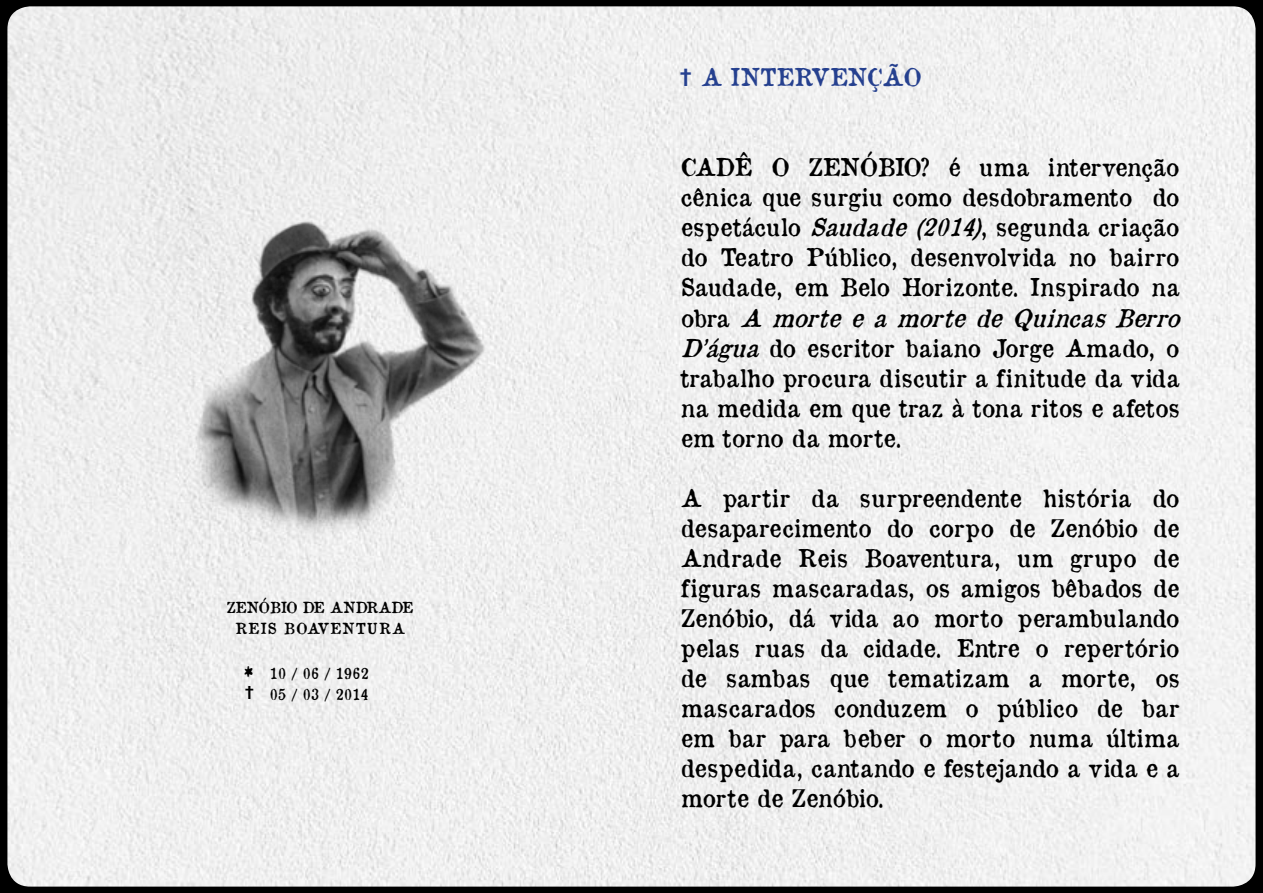
<style>
.page{position:relative;width:1263px;height:893px;background:#000}
.page>*{position:absolute;margin:0;border:0;box-sizing:border-box;transform-origin:0 0}
.t1{font:34.5px "Old Newspaper Types";color:#000}
.t2{font:24px/30px "Old Newspaper Types";letter-spacing:-.01em;color:#000}
.t3{font:24px "Old Newspaper Types";letter-spacing:-.01em;color:#25408f}
.t4{font:15px/21px "Old Newspaper Types";letter-spacing:-.01em;color:#000;text-align:center}
.s1{font-family:"Univers LT Std";font-weight:700;font-stretch:condensed}
.s2{font-style:italic}
</style>
<div class="page">
<img style="left:7px;top:6px;width:1248px;height:881px">
<img style="left:158px;top:207px;width:342px;height:352px">
<p class="t4" style="left:226px;top:596px;width:188px">ZENÓBIO DE ANDRADE<br>REIS BOAVENTURA</p>
<p class="t4" style="left:269px;top:662px;width:101px;text-align:left">10 / 06 / 1962<br>05 / 03 / 2014</p>
<h1 class="t1" style="left:242px;top:657px;width:13px">*<sub>†</sub></h1>
<p class="t3" style="left:680px;top:62px;width:243px"><span class="s1">†</span> A INTERVENÇÃO</p>
<p class="t2" style="left:680px;top:152px;width:509px">CADÊ O ZENÓBIO? é uma intervenção cênica que surgiu como desdobramento do espetáculo <span class="s2">Saudade(2014)</span>, segunda criação do Teatro Público, desenvolvida no bairro Saudade, em Belo Horizonte. Inspirado na o b r a <span class="s2">A mortee amortede Quincas Berro D’água</span> do escritor baiano Jorge Amado, o trabalho procura discutir a finitude da vida na medida em que traz à tona ritos e afetos em torno da morte.</p>
<p class="t2" style="left:680px;top:482px;width:500px;text-align:justify">A partir da surpreendente história do desaparecimento do corpo de Zenóbio de Andrade Reis Boaventura, um grupo de figuras mascaradas, os amigos bêbados de Zenóbio, dá vida ao morto perambulando pelas ruas da cidade. Entre o repertório de sambas que tematizam a morte, os mascarados conduzem o público de bar em bar para beber o morto numa última despedida, cantando e festejando a vida e a morte de Zenóbio.</p>
</div>
